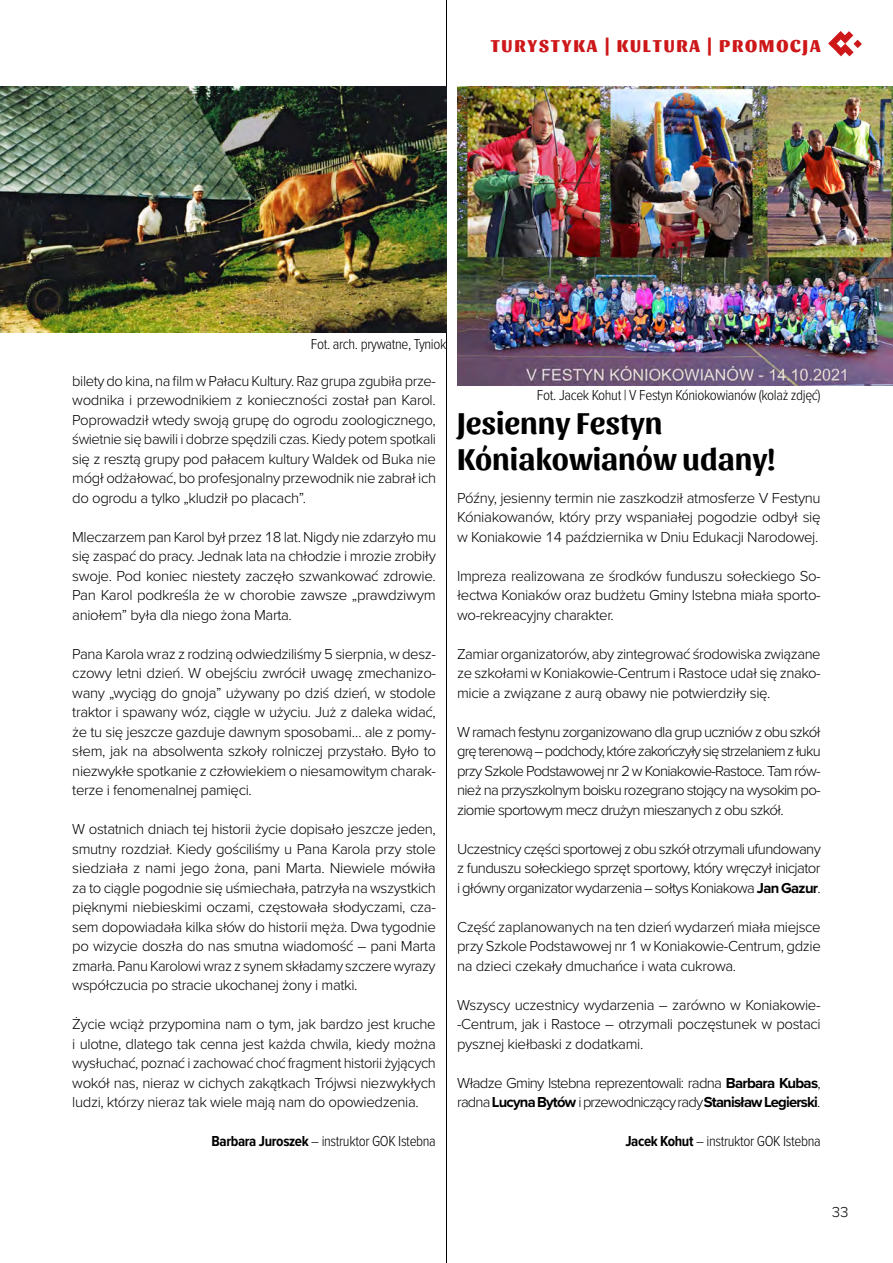
<style>
.page{position:relative;width:893px;height:1263px;background:#fff}
.page>*{position:absolute;margin:0;border:0;box-sizing:border-box;transform-origin:0 0}
.t1{font:700 31.5px/36px "Sansita";color:#000}
.t2{font:800 18px "Sansita";letter-spacing:.1em;color:#cd1719}
.t3{font:300 15px/19.5px "Proxima Nova";letter-spacing:-.025em;color:#000;text-align:justify}
.t4{font:300 15px "Proxima Nova Cond";letter-spacing:-.025em;color:#000}
.t5{font:300 15px/19.5px "Proxima Nova";letter-spacing:-.05em;color:#000}
.s1{font-weight:700}
</style>
<div class="page">
<svg style="left:828px;top:31px;width:34px;height:25px"></svg>
<hr style="left:446px;top:0;width:1px;height:1263px;background:#000">
<img style="left:0;top:86px;width:446px;height:247px">
<img style="left:457px;top:86px;width:436px;height:300px">
<p class="t2" style="left:491px;top:35px;width:331px">TURYSTYKA | KULTURA | PROMOCJA</p>
<p class="t4" style="left:311px;top:333px;width:137px">Fot. arch. prywatne, Tyniok</p>
<p class="t3" style="left:72px;top:370px;width:365px">bilety do kina, na flm w Pałacu Kultury. Raz grupa zgubiła prze&shy;wodnika i przewodnikiem z konieczności został pan Karol.<br>Poprowadził wtedy swoją grupę do ogrodu zoologicznego, świetnie się bawili i dobrze spędzili czas. Kiedy potem spotkali się z resztą grupy pod pałacem kultury Waldek od Buka nie mógł odżałować, bo profesjonalny przewodnik nie zabrał ich do ogrodu a tylko „kludził po placach”.</p>
<p class="t3" style="left:72px;top:526px;width:365px">Mleczarzem pan Karol był przez 18 lat. Nigdy nie zdarzyło mu się zaspać do pracy. Jednak lata na chłodzie i mrozie zrobiły swoje. Pod koniec niestety zaczęło szwankować zdrowie.<br>Pan Karol podkreśla że w chorobie zawsze „prawdziwym aniołem” była dla niego żona Marta.</p>
<p class="t3" style="left:72px;top:643px;width:365px">Pana Karola wraz z rodziną odwiedziliśmy 5 sierpnia, w desz&shy;czowy letni dzień. W obejściu zwrócił uwagę zmechanizo&shy;wany „wyciąg do gnoja” używany po dziś dzień, w stodole traktor i spawany wóz, ciągle w użyciu. Już z daleka widać, że tu się jeszcze gazduje dawnym sposobami… ale z pomy&shy;słem, jak na absolwenta szkoły rolniczej przystało. Było to niezwykłe spotkanie z człowiekiem o niesamowitym charak&shy;terze i fenomenalnej pamięci.</p>
<p class="t3" style="left:72px;top:818px;width:365px">W ostatnich dniach tej historii życie dopisało jeszcze jeden, smutny rozdział. Kiedy gościliśmy u Pana Karola przy stole siedziała z nami jego żona, pani Marta. Niewiele mówiła za to ciągle pogodnie się uśmiechała, patrzyła na wszystkich pięknymi niebieskimi oczami, częstowała słodyczami, cza&shy;sem dopowiadała kilka słów do historii męża. Dwa tygodnie po wizycie doszła do nas smutna wiadomość – pani Marta zmarła. Panu Karolowi wraz z synem składamy szczere wyrazy współczucia po stracie ukochanej żony i matki.</p>
<p class="t3" style="left:72px;top:1013px;width:365px">Życie wciąż przypomina nam o tym, jak bardzo jest kruche i ulotne, dlatego tak cenna jest każda chwila, kiedy można wysłuchać, poznać i zachować choć fragment historii żyjących wokół nas, nieraz w cichych zakątkach Trójwsi niezwykłych ludzi, którzy nieraz tak wiele mają nam do opowiedzenia.</p>
<p class="t4" style="left:212px;top:1130px;width:226px"><span class="s1">Barbara Juroszek</span> – instruktor GOK Istebna</p>
<p class="t4" style="left:537px;top:384px;width:285px">Fot. Jacek Kohut | V Festyn Kóniokowianów (kolaż zdjęć)</p>
<p class="t1" style="left:457px;top:405px;width:320px">Jesienny Festyn<br>Kóniakowianów udany!</p>
<p class="t3" style="left:457px;top:487px;width:365px">Późny, jesienny termin nie zaszkodził atmosferze V Festynu Kóniakowanów, który przy wspaniałej pogodzie odbył się w Koniakowie 14 października w Dniu Edukacji Narodowej.</p>
<p class="t3" style="left:457px;top:565px;width:365px">Impreza realizowana ze środków funduszu sołeckiego So&shy;łectwa Koniaków oraz budżetu Gminy Istebna miała sporto&shy;wo-rekreacyjny charakter.</p>
<p class="t3" style="left:457px;top:643px;width:365px">Zamiar organizatorów, aby zintegrować środowiska związane ze szkołami w Koniakowie-Centrum i Rastoce udał się znako&shy;micie a związane z aurą obawy nie potwierdziły się.</p>
<p class="t3" style="left:457px;top:721px;width:365px">W ramach festynu zorganizowano dla grup uczniów z obu szkół grę terenową – podchody, które zakończyły się strzelaniem z łuku przy Szkole Podstawowej nr 2 w Koniakowie-Rastoce. Tam rów&shy;nież na przyszkolnym boisku rozegrano stojący na wysokim po&shy;ziomie sportowym mecz drużyn mieszanych z obu szkół.</p>
<p class="t3" style="left:457px;top:838px;width:365px">Uczestnicy części sportowej z obu szkół otrzymali ufundowany z funduszu sołeckiego sprzęt sportowy, który wręczył inicjator i główny organizator wydarzenia – sołtys Koniakowa <span class="s1">Jan Gazur</span>.</p>
<p class="t3" style="left:457px;top:916px;width:365px">Część zaplanowanych na ten dzień wydarzeń miała miejsce przy Szkole Podstawowej nr 1 w Koniakowie-Centrum, gdzie na dzieci czekały dmuchańce i wata cukrowa.</p>
<p class="t3" style="left:457px;top:994px;width:365px">Wszyscy uczestnicy wydarzenia – zarówno w Koniakowie--Centrum, jak i Rastoce – otrzymali poczęstunek w postaci pysznej kiełbaski z dodatkami.</p>
<p class="t5" style="left:457px;top:1072px;width:365px">Władze Gminy Istebna reprezentowali: radna <span class="s1">Barbara Kubas</span>, radna <span class="s1">Lucyna Bytów</span> i przewodniczący rady<span class="s1">Stanisław Legierski</span>.</p>
<p class="t4" style="left:625px;top:1130px;width:197px"><span class="s1">Jacek Kohut</span> – instruktor GOK Istebna</p>
<p class="t3" style="left:831px;top:1201px;width:19px">33</p>
</div>
